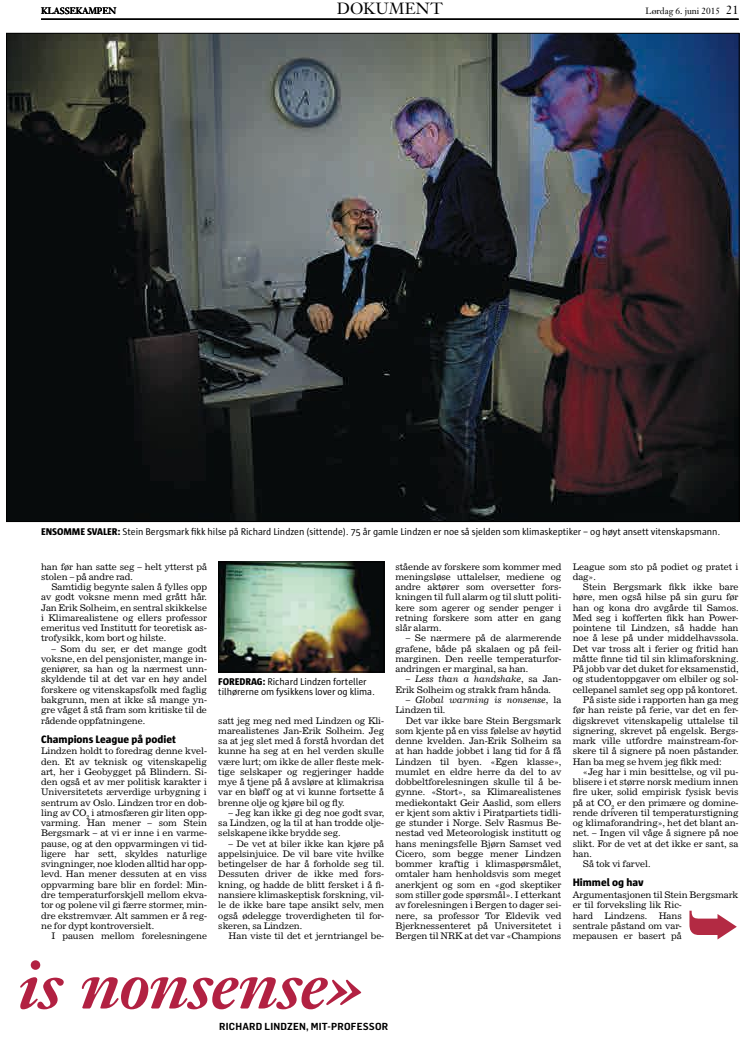
<style>
.page{position:relative;width:740px;height:1049px;background:#fff}
.page>*{position:absolute;margin:0;border:0;box-sizing:border-box;transform-origin:0 0}
.t1{font:italic 700 68px "Janson Text";letter-spacing:-.02em;color:#b22142}
.t2{font:16px "Janson Text";letter-spacing:.015em;color:#000}
.t3{font:800 11px "Sun";color:#000}
.t4{font:10px/10.2px "Sun";letter-spacing:-.005em;color:#000}
.t5{font:600 10px "Flama Semicondensed";letter-spacing:.02em;color:#000;scale:1.05 1}
.t6{font:9px/10.3px "News 702 BT";letter-spacing:-.005em;color:#000;text-align:justify}
.t7{font:italic 9px/10.3px "News 702 BT";letter-spacing:-.005em;color:#000}
.t8{font:9px "Janson Text";letter-spacing:-.01em;color:#000}
.s1{font-size:12px}
.s2{font-weight:800}
.s3{font-style:italic}
.s4{font-style:normal}
</style>
<div class="page">
<hr style="left:41px;top:19px;width:697px;height:1px;background:#000">
<img style="left:8px;top:35px;width:729px;height:485px">
<img style="left:220px;top:564px;width:162px;height:106px">
<div style="left:218px;top:562px;width:166px;height:110px;border:1px solid #000"></div>
<p class="t8" style="left:41px;top:5px;width:77px">KLASSEKAMPEN</p>
<h2 class="t2" style="left:337px;top:-2px;width:107px">DOKUMENT</h2>
<p class="t8" style="left:645px;top:5px;width:94px">Lørdag 6. juni 2015 <span class="s1">21</span></p>
<p class="t4" style="left:41px;top:526px;width:681px"><span class="s2">ENSOMME SVALER:</span> Stein Bergsmark fikk hilse på Richard Lindzen (sittende). 75 år gamle Lindzen er noe så sjelden som klimaskeptiker – og høyt ansett vitenskapsmann.</p>
<p class="t6" style="left:41px;top:561px;width:167px">han før han satte seg – helt ytterst på stolen – på andre rad.</p>
<p class="t6" style="left:41px;top:582px;width:167px;text-indent:10px">Samtidig begynte salen å fylles opp av godt voksne menn med grått hår.<br>Jan Erik Solheim, en sentral skikkelse i Klimarealistene og ellers professor emeritus ved Institutt for teoretisk as&shy;trofysikk, kom bort og hilste.</p>
<p class="t6" style="left:41px;top:643px;width:167px;text-indent:10px">– Som du ser, er det mange godt voksne, en del pensjonister, mange in&shy;geniører, sa han og la nærmest unn&shy;skyldende til at det var en høy andel forskere og vitenskapsfolk med faglig bakgrunn, men at ikke så mange yn&shy;gre våget å stå fram som kritiske til de rådende oppfatningene.</p>
<p class="t3" style="left:41px;top:733px;width:136px">Champions League på podiet</p>
<p class="t6" style="left:41px;top:746px;width:167px">Lindzen holdt to foredrag denne kvel&shy;den. Et av teknisk og vitenskapelig art, her i Geobygget på Blindern. Si&shy;den også et av mer politisk karakter i Universitetets ærverdige urbygning i sentrum av Oslo. Lindzen tror en dob&shy;ling av CO<sub>2</sub> i atmosfæren gir liten opp&shy;varming. Han mener – som Stein Bergsmark – at vi er inne i en varme&shy;pause, og at den oppvarmingen vi tid&shy;ligere har sett, skyldes naturlige svingninger, noe kloden alltid har opp&shy;levd. Han mener dessuten at en viss oppvarming bare blir en fordel: Min&shy;dre temperaturforskjell mellom ekva&shy;tor og polene vil gi færre stormer, min&shy;dre ekstremvær. Alt sammen er å reg&shy;ne for dypt kontroversielt.</p>
<p class="t6" style="left:51px;top:930px;width:157px">I pausen mellom forelesningene</p>
<p class="t4" style="left:218px;top:676px;width:158px"><span class="s2">FOREDRAG:</span> Richard Lindzen forteller tilhørerne om fysikkens lover og klima.</p>
<p class="t6" style="left:218px;top:715px;width:167px">satt jeg meg ned med Lindzen og Kli&shy;marealistenes Jan-Erik Solheim. Jeg sa at jeg slet med å forstå hvordan det kunne ha seg at en hel verden skulle være lurt; om ikke de aller fleste mek&shy;tige selskaper og regjeringer hadde mye å tjene på å avsløre at klimakrisa var en bløff og at vi kunne fortsette å brenne olje og kjøre bil og fly.</p>
<p class="t6" style="left:218px;top:807px;width:167px;text-indent:10px">– Jeg kan ikke gi deg noe godt svar, sa Lindzen, og la til at han trodde olje&shy;selskapene ikke brydde seg.</p>
<p class="t6" style="left:218px;top:838px;width:167px;text-indent:10px">– De vet at biler ikke kan kjøre på appelsinjuice. De vil bare vite hvilke betingelser de har å forholde seg til.<br>Dessuten driver de ikke med fors&shy;kning, og hadde de blitt fersket i å fi&shy;nansiere klimaskeptisk forskning, vil&shy;le de ikke bare tape ansikt selv, men også ødelegge troverdigheten til for&shy;skeren, sa Lindzen.</p>
<p class="t6" style="left:229px;top:930px;width:157px">Han viste til det et jerntriangel be-</p>
<p class="t6" style="left:395px;top:561px;width:167px">stående av forskere som kommer med meningsløse uttalelser, mediene og andre aktører som oversetter fors&shy;kningen til full alarm og til slutt politi&shy;kere som agerer og sender penger i retning forskere som atter en gang slår alarm.</p>
<p class="t6" style="left:395px;top:633px;width:167px;text-indent:10px">– Se nærmere på de alarmerende grafene, både på skalaen og på feil&shy;marginen. Den reelle temperaturfor&shy;andringen er marginal, sa han.</p>
<p class="t6" style="left:395px;top:674px;width:167px;text-indent:10px">– <span class="s3">Less than a handshake</span>, sa Jan-<br>Erik Solheim og strakk fram hånda.</p>
<p class="t7" style="left:395px;top:694px;width:167px;text-indent:10px"><span class="s4">–</span> Global warming is nonsense<span class="s4">, la<br>Lindzen til.</span></p>
<p class="t6" style="left:395px;top:715px;width:167px;text-indent:10px">Det var ikke bare Stein Bergsmark som kjente på en viss følelse av høytid denne kvelden. Jan-Erik Solheim sa at han hadde jobbet i lang tid for å få Lindzen til byen. «Egen klasse», mumlet en eldre herre da del to av dobbeltforelesningen skulle til å be&shy;gynne. «Stort», sa Klimarealistenes mediekontakt Geir Aaslid, som ellers er kjent som aktiv i Piratpartiets tidli&shy;ge stunder i Norge. Selv Rasmus Be&shy;nestad ved Meteorologisk institutt og hans meningsfelle Bjørn Samset ved Cicero, som begge mener Lindzen bommer kraftig i klimaspørsmålet, omtaler ham henholdsvis som meget anerkjent og som en «god skeptiker som stiller gode spørsmål». I etterkant av forelesningen i Bergen to dager sei&shy;nere, sa professor Tor Eldevik ved Bjerknessenteret på Universitetet i Bergen til NRK at det var «Champions</p>
<h1 class="t1" style="left:18px;top:941px;width:346px">is nonsense»</h1>
<p class="t5" style="left:219px;top:1020px;width:163px">RICHARD LINDZEN, MIT-PROFESSOR</p>
<p class="t6" style="left:573px;top:561px;width:167px">League som sto på podiet og pratet i dag».</p>
<p class="t6" style="left:583px;top:582px;width:157px">Stein Bergsmark fikk ikke bare</p>
<p class="t6" style="left:573px;top:592px;width:167px">høre, men også hilse på sin guru før</p>
<p class="t6" style="left:573px;top:602px;width:167px">han og kona dro avgårde til Samos.</p>
<p class="t6" style="left:573px;top:612px;width:167px">Med seg i kofferten fikk han Power-</p>
<p class="t6" style="left:573px;top:623px;width:167px">pointene til Lindzen, så hadde han</p>
<p class="t6" style="left:573px;top:633px;width:167px">noe å lese på under middelhavssola.</p>
<p class="t6" style="left:573px;top:643px;width:167px">Det var tross alt i ferier og fritid han</p>
<p class="t6" style="left:573px;top:653px;width:167px">måtte finne tid til sin klimaforskning.</p>
<p class="t6" style="left:573px;top:664px;width:167px">På jobb var det duket for eksamenstid,</p>
<p class="t6" style="left:573px;top:674px;width:167px">og studentoppgaver om elbiler og sol-</p>
<p class="t6" style="left:573px;top:684px;width:166px">cellepanel samlet seg opp på kontoret.</p>
<p class="t6" style="left:583px;top:694px;width:157px">På siste side i rapporten han ga meg</p>
<p class="t6" style="left:573px;top:705px;width:167px">før han reiste på ferie, var det en fer-</p>
<p class="t6" style="left:573px;top:715px;width:167px">digskrevet vitenskapelig uttalelse til</p>
<p class="t6" style="left:573px;top:725px;width:167px">signering, skrevet på engelsk. Bergs-</p>
<p class="t6" style="left:573px;top:735px;width:167px">mark ville utfordre mainstream-for-</p>
<p class="t6" style="left:573px;top:746px;width:167px">skere til å signere på noen påstander.</p>
<p class="t6" style="left:573px;top:756px;width:151px">Han ba meg se hvem jeg fikk med:</p>
<p class="t6" style="left:583px;top:766px;width:157px">«Jeg har i min besittelse, og vil pu-</p>
<p class="t6" style="left:573px;top:776px;width:167px">blisere i et større norsk medium innen</p>
<p class="t6" style="left:573px;top:787px;width:167px">fire uker, solid empirisk fysisk bevis</p>
<p class="t6" style="left:573px;top:797px;width:167px">på at CO<sub>2</sub> er den primære og domine-</p>
<p class="t6" style="left:573px;top:807px;width:167px">rende driveren til temperaturstigning</p>
<p class="t6" style="left:573px;top:818px;width:167px">og klimaforandring», het det blant an-</p>
<p class="t6" style="left:573px;top:828px;width:167px">net. – Ingen vil våge å signere på noe</p>
<p class="t6" style="left:573px;top:838px;width:167px">slikt. For de vet at det ikke er sant, sa</p>
<p class="t6" style="left:573px;top:848px;width:21px">han.</p>
<p class="t6" style="left:583px;top:859px;width:69px">Så tok vi farvel.</p>
<p class="t3" style="left:573px;top:876px;width:72px">Himmel og hav</p>
<p class="t6" style="left:573px;top:889px;width:167px;text-align:left">Argumentasjonen til Stein Bergsmark er til forveksling lik Ric-<br>hard</p>
<p class="t6" style="left:604px;top:910px;width:44px">Lindzens.</p>
<p class="t6" style="left:573px;top:910px;width:111px;text-indent:86px">Hans sentrale påstand om var&shy;mepausen er basert på</p>
</div>
